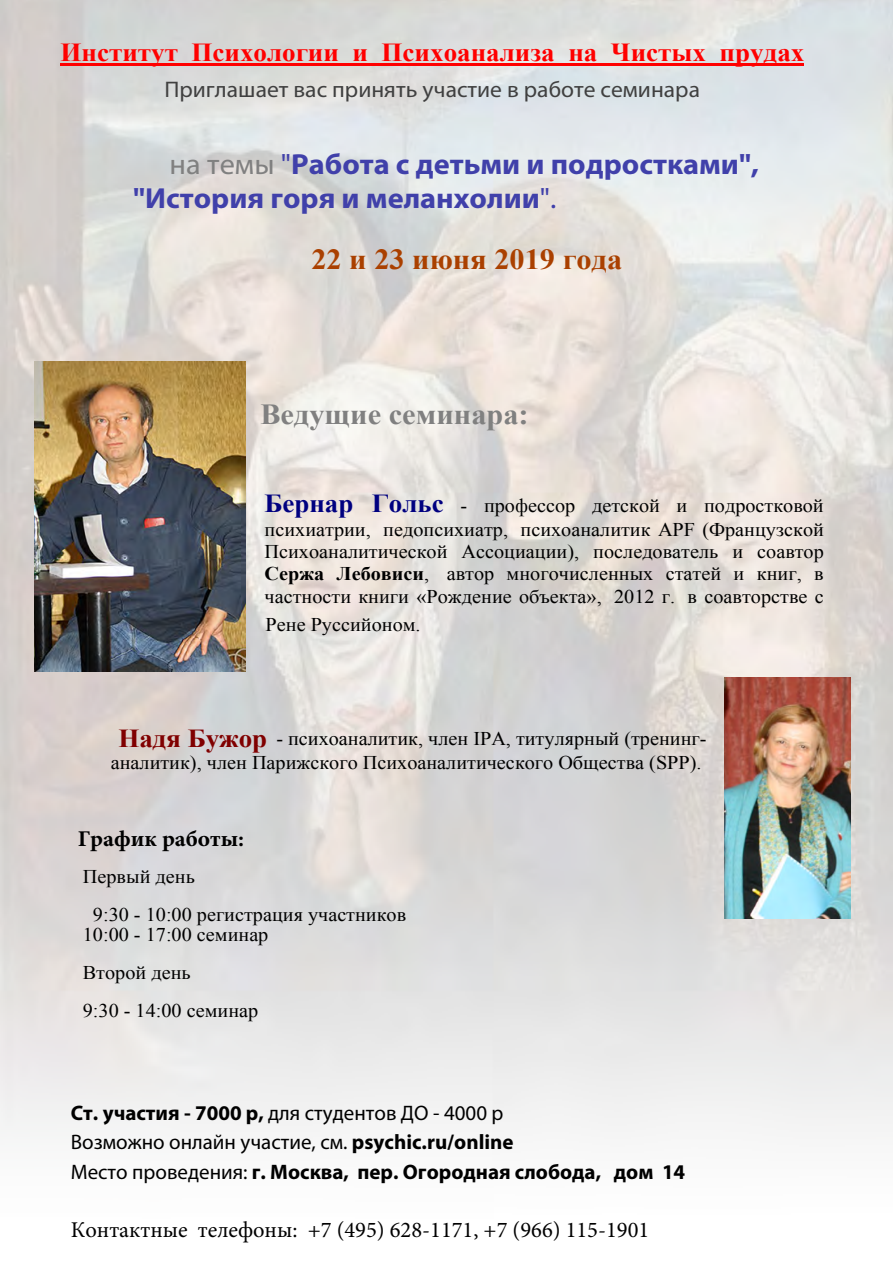
<style>
.page{position:relative;width:893px;height:1263px;background:#fff}
.page>*{position:absolute;margin:0;border:0;box-sizing:border-box;transform-origin:0 0}
.t1{font:700 29.1px/33.6px "Myriad Pro";color:#4040aa;scale:1.04 1}
.t2{font:700 29.1px "Times New Roman";color:#aa4000;scale:1.04 1}
.t3{font:700 29.1px "Times New Roman";color:#808080;scale:1.04 1}
.t4{font:700 25.95px "Times New Roman";color:#f00;scale:1.04 1}
.t5{font:22.65px "Myriad Pro";color:#404040;scale:1.04 1}
.t6{font:22.5px "Minion Pro";color:#000}
.t7{font:700 22.5px "Minion Pro";color:#000;scale:1.04 1}
.t8{font:700 21px/29.7px "Myriad Pro";color:#000}
.t9{font:19.35px/22.6px "Times New Roman";color:#000;text-align:justify;scale:1.04 1}
.t10{font:19.35px/38.1px "Times New Roman";color:#000;scale:1.04 1}
.s1{font-weight:400;color:#808080}
.s2{font-weight:400}
.s3{font-weight:700;font-size:25.95px;color:#000080}
.s4{font-style:inherit}
.s5{font-weight:700}
.s6{font-weight:700;font-size:25.95px;color:#800000}
</style>
<div class="page">
<img style="left:0;top:0;width:893px;height:1134px">
<hr style="left:61px;top:63px;width:743px;height:2px;background:#f00">
<img style="left:35px;top:361px;width:211px;height:311px">
<img style="left:725px;top:677px;width:126px;height:242px">
<h2 class="t4" style="left:61px;top:33px;width:717px">Институт Психологии и Психоанализа на Чистых прудах</h2>
<p class="t5" style="left:164px;top:76px;width:517px">Приглашает вас принять участие в работе семинара</p>
<h1 class="t1" style="left:133px;top:147px;width:603px;text-indent:37px"><span class="s1">на темы</span> <span class="s2">"</span>Работа с детьми и подростками", "История горя и меланхолии<span class="s2">".</span></h1>
<h1 class="t2" style="left:311px;top:238px;width:300px">22 и 23 июня 2019 года</h1>
<h1 class="t3" style="left:260px;top:393px;width:259px">Ведущие семинара:</h1>
<p class="t9" style="left:265px;top:494px;width:539px"><span class="s3">Бернар Гольс</span> <span class="s4">-</span> профессор детской и подростковой психиатрии<span class="s4">,</span> педопсихиатр<span class="s4">,</span> психоаналитик <span class="s4">APF (</span>Французской Психоаналитической Ассоциации<span class="s4">),</span> последователь и соавтор <span class="s5">Сержа Лебовиси</span><span class="s4">,</span> автор многочисленных статей и книг<span class="s4">,</span> в частности книги <span class="s4">«</span>Рождение объекта<span class="s4">», 2012</span> г<span class="s4">.</span> в соавторстве с</p>
<p class="t9" style="left:266px;top:612px;width:151px">Рене Руссийоном<span class="s4">.</span></p>
<p class="t9" style="left:111px;top:726px;width:574px;line-height:23.5px;text-align:center"><span class="s6">Надя Бужор</span> <span class="s4">-</span> психоаналитик<span class="s4">,</span> член <span class="s4">IPA,</span> титулярный <span class="s4">(</span>тренинг&shy;аналитик<span class="s4">),</span> член Парижского Психоаналитического Общества <span class="s4">(SPP).</span></p>
<p class="t7" style="left:78px;top:823px;width:162px">График работы:</p>
<p class="t10" style="left:93px;top:857px;width:303px;text-indent:-10px">Первый день<br>9:30 - 10:00 регистрация участников</p>
<p class="t10" style="left:83px;top:914px;width:180px">10:00 - 17:00 семинар<br>Второй день<br>9:30 - 14:00 семинар</p>
<p class="t8" style="left:71px;top:1097px;width:616px">Ст. участия - 7000 р, <span class="s2">для студентов ДО - 4000 р<br>Возможно онлайн участие, см.</span> psychic.ru/online<br><span class="s2">Место проведения:</span> г. Москва, пер. Огородная слобода, дом 14</p>
<p class="t6" style="left:71px;top:1215px;width:580px">Контактные телефоны: +7 (495) 628-1171, +7 (966) 115-1901</p>
</div>
